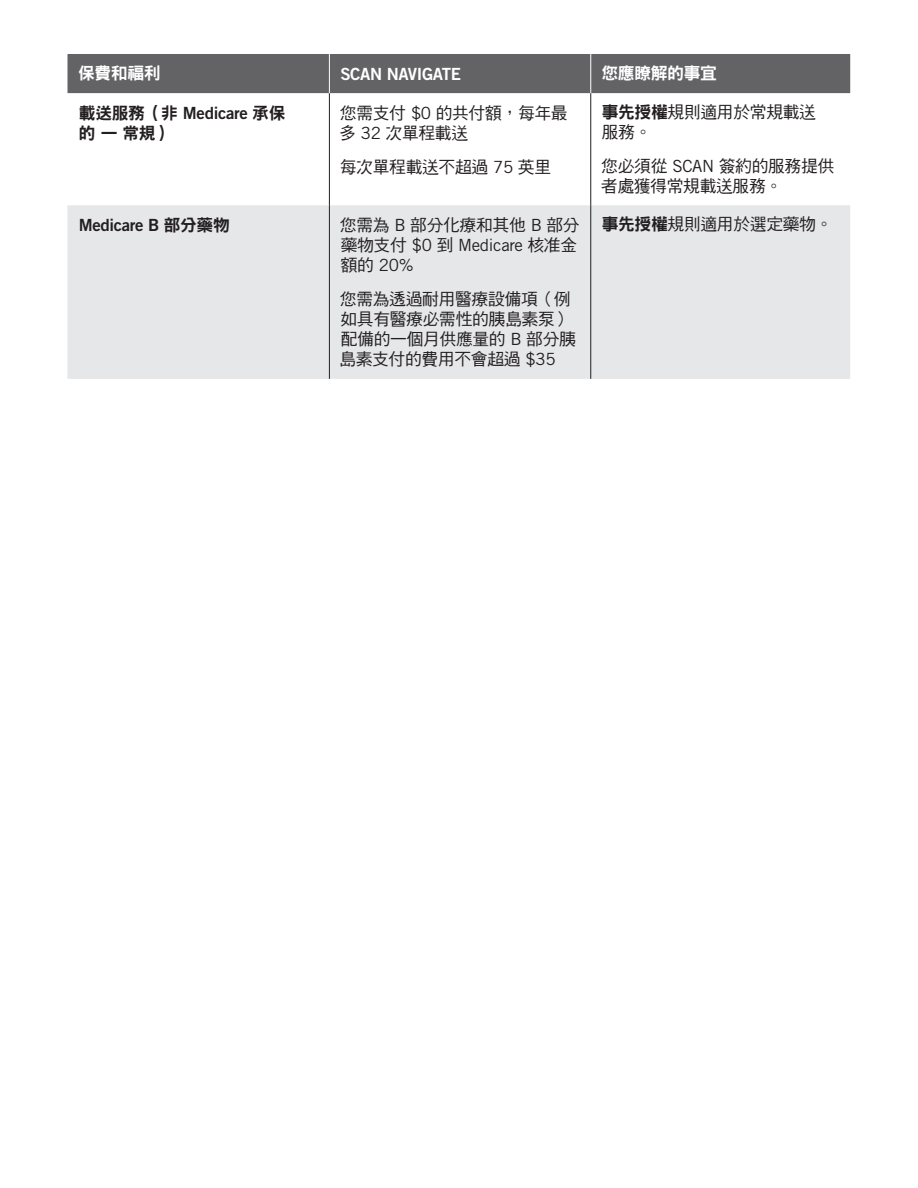
<style>
.page{position:relative;width:918px;height:1188px;background:#fff}
.page>*{position:absolute;margin:0;border:0;box-sizing:border-box;transform-origin:0 0}
.BODY{font:16.8px/20.1px "DF Hei Std W5";letter-spacing:-.02em;color:#231f20}
.BODY-2{font:16.8px/20.1px "DF Hei Std W9";letter-spacing:-.02em;color:#231f20}
.BODY-3{font:16.8px "Trade Gothic LT Std Bd 2";letter-spacing:-.02em;color:#231f20}
.t1{font:16.8px "DF Hei Std W9";letter-spacing:-.02em;color:#fff}
.t2{font:16.8px "Trade Gothic LT Std Bd 2";letter-spacing:-.02em;color:#fff}
.s1{font-family:"Trade Gothic LT Std Bd 2"}
.s2{font-family:"Trade Gothic LT Std"}
.s3{font-family:"DF Hei Std W9"}
</style>
<div class="page">
<div style="left:68px;top:54px;width:782px;height:39px;background:#636366"></div>
<div style="left:68px;top:205px;width:782px;height:174px;background:#e6e7e9"></div>
<hr style="left:329px;top:93px;width:1px;height:112px;background:#231f20">
<hr style="left:590px;top:93px;width:1px;height:112px;background:#231f20">
<hr style="left:329px;top:205px;width:1px;height:174px;background:#231f20">
<hr style="left:590px;top:205px;width:1px;height:174px;background:#231f20">
<hr style="left:329px;top:54px;width:1px;height:39px;background:#fff">
<hr style="left:590px;top:54px;width:1px;height:39px;background:#fff">
<p class="t1" style="left:78px;top:64px;width:84px">保費和福利</p>
<p class="t2" style="left:340px;top:63px;width:122px">SCAN NAVIGATE</p>
<p class="t1" style="left:601px;top:64px;width:117px">您應瞭解的事宜</p>
<p class="BODY-2" style="left:79px;top:102px;width:208px">載送服務（非 <span class="s1">Medicare</span> 承保的 — 常規）</p>
<p class="BODY" style="left:339px;top:102px;width:230px">您需支付 <span class="s2">$0</span> 的共付額，每年最多 <span class="s2">32</span> 次單程載送</p>
<p class="BODY" style="left:340px;top:156px;width:213px">每次單程載送不超過 <span class="s2">75</span> 英里</p>
<p class="BODY" style="left:602px;top:101px;width:216px"><span class="s3">事先授權</span>規則適用於常規載送服務。</p>
<p class="BODY" style="left:601px;top:155px;width:235px">您必須從 <span class="s2">SCAN</span> 簽約的服務提供者處獲得常規載送服務。</p>
<p class="BODY-3" style="left:79px;top:214px;width:153px">Medicare B <span class="s3">部分藥物</span></p>
<p class="BODY" style="left:340px;top:215px;width:241px">您需為 <span class="s2">B</span> 部分化療和其他 <span class="s2">B</span> 部分藥物支付 <span class="s2">$0</span> 到 <span class="s2">Medicare</span> 核准金額的 <span class="s2">20%</span></p>
<p class="BODY" style="left:339px;top:289px;width:238px">您需為透過耐用醫療設備項（例如具有醫療必需性的胰島素泵）配備的一個月供應量的 <span class="s2">B</span> 部分胰島素支付的費用不會超過 <span class="s2">$35</span></p>
<p class="BODY" style="left:602px;top:214px;width:232px"><span class="s3">事先授權</span>規則適用於選定藥物。</p>
</div>
